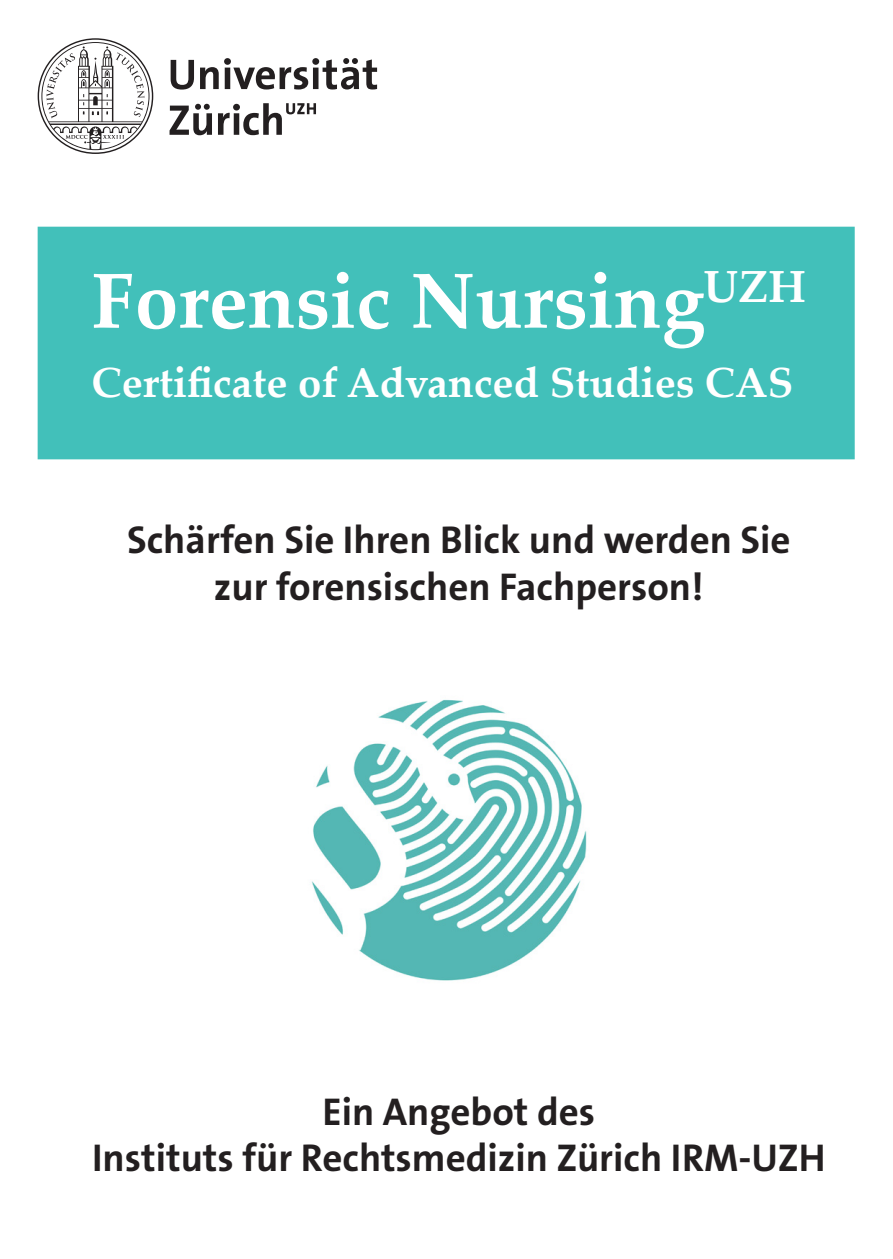
<style>
.page{position:relative;width:893px;height:1259px;background:#fff}
.page>*{position:absolute;margin:0;border:0;box-sizing:border-box;transform-origin:0 0}
.t1{font:700 78px "Palatino Linotype";color:#fff}
.t2{font:700 45px "Palatino Linotype";color:#fff}
.t3{font:700 42px "Palatino Linotype";color:#fff}
.t4{font:39px/46.8px "The Sans LP7 Bld";color:#231f20;text-align:center}
</style>
<div class="page">
<div style="left:38px;top:227px;width:817px;height:232px;background:#42c0ba"></div>
<svg style="left:38px;top:38px;width:339px;height:116px"></svg>
<img style="left:311px;top:699px;width:276px;height:282px">
<p class="t2" style="left:703px;top:255px;width:104px">UZH</p>
<p class="t1" style="left:91px;top:246px;width:615px">Forensic Nursing</p>
<p class="t3" style="left:91px;top:352px;width:704px">Certificate of Advanced Studies CAS</p>
<p class="t4" style="left:127px;top:517px;width:665px">Schärfen Sie Ihren Blick und werden Sie zur forensischen Fachperson!</p>
<p class="t4" style="left:92px;top:1088px;width:735px">Ein Angebot des<br>Instituts für Rechtsmedizin Zürich IRM-UZH</p>
</div>
